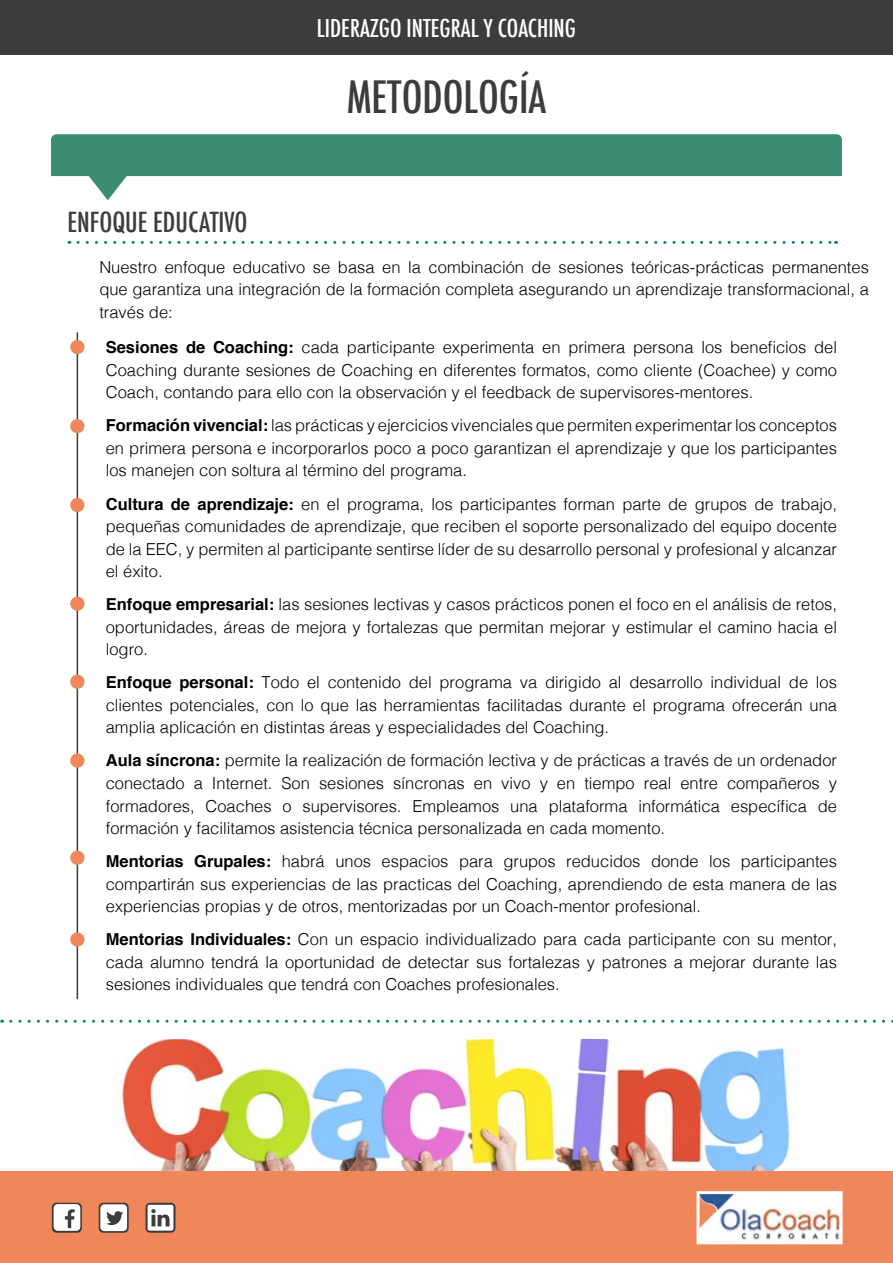
<style>
.page{position:relative;width:893px;height:1263px;background:#fff}
.page>*{position:absolute;margin:0;border:0;box-sizing:border-box;transform-origin:0 0}
.t1{font:500 condensed 43.5px "Futura";color:#3c3c3b}
.t2{font:500 condensed 27px "Futura";color:#3c3c3b}
.t3{font:500 condensed 24px "Futura";color:#fff}
.t4{font:300 16.5px/22.5px "Helvetica";color:#000;text-align:justify}
.s1{font-weight:700}
</style>
<div class="page">
<svg style="left:11px;top:1020px;width:882px;height:3px"></svg>
<img style="left:121px;top:1039px;width:669px;height:132px">
<div style="left:0;top:1171px;width:893px;height:92px;background:#ef875b"></div>
<img style="left:700px;top:1195px;width:139px;height:45px">
<div style="left:696px;top:1191px;width:147px;height:53px;border:3px solid #fff"></div>
<svg style="left:99px;top:1203px;width:30px;height:30px"></svg>
<svg style="left:100px;top:1204px;width:27px;height:27px"></svg>
<svg style="left:52px;top:1203px;width:30px;height:30px"></svg>
<svg style="left:54px;top:1204px;width:26px;height:27px"></svg>
<svg style="left:145px;top:1203px;width:30px;height:30px"></svg>
<svg style="left:148px;top:1205px;width:25px;height:25px"></svg>
<div style="left:0;top:0;width:893px;height:54px;background:#3c3c3b"></div>
<svg style="left:51px;top:134px;width:791px;height:66px;fill:#3c8d72"></svg>
<hr style="left:77px;top:332px;width:1px;height:667px;background:#3c3c3b">
<div style="left:70px;top:340px;width:14px;height:14px;background:#ef875b;border-radius:50%"></div>
<div style="left:70px;top:596px;width:14px;height:15px;background:#ef875b;border-radius:50%"></div>
<div style="left:70px;top:851px;width:14px;height:14px;background:#ef875b;border-radius:50%"></div>
<div style="left:70px;top:932px;width:14px;height:15px;background:#ef875b;border-radius:50%"></div>
<div style="left:70px;top:419px;width:14px;height:14px;background:#ef875b;border-radius:50%"></div>
<div style="left:70px;top:675px;width:14px;height:14px;background:#ef875b;border-radius:50%"></div>
<div style="left:70px;top:498px;width:14px;height:14px;background:#ef875b;border-radius:50%"></div>
<div style="left:70px;top:753px;width:14px;height:15px;background:#ef875b;border-radius:50%"></div>
<svg style="left:78px;top:241px;width:759px;height:3px"></svg>
<h2 class="t2" style="left:68px;top:205px;width:181px">ENFOQUE EDUCATIVO</h2>
<h3 class="t3" style="left:317px;top:13px;width:260px">LIDERAZGO INTEGRAL Y COACHING</h3>
<h1 class="t1" style="left:347px;top:69px;width:201px">METODOLOGÍA</h1>
<p class="t4" style="left:99px;top:254px;width:771px">Nuestro enfoque educativo se basa en la combinación de sesiones teóricas-prácticas permanentes que garantiza una integración de la formación completa asegurando un aprendizaje transformacional, a través de:</p>
<p class="t4" style="left:106px;top:335px;width:733px;text-indent:-34px">• <span class="s1">Sesiones de Coaching:</span> cada participante experimenta en primera persona los beneficios del Coaching durante sesiones de Coaching en diferentes formatos, como cliente (Coachee) y como Coach, contando para ello con la observación y el feedback de supervisores-mentores.</p>
<p class="t4" style="left:106px;top:413px;width:733px;text-indent:-34px">• <span class="s1">Formación vivencial:</span> las prácticas y ejercicios vivenciales que permiten experimentar los conceptos en primera persona e incorporarlos poco a poco garantizan el aprendizaje y que los participantes los manejen con soltura al término del programa.</p>
<p class="t4" style="left:106px;top:491px;width:733px;text-indent:-34px">• <span class="s1">Cultura de aprendizaje:</span> en el programa, los participantes forman parte de grupos de trabajo, pequeñas comunidades de aprendizaje, que reciben el soporte personalizado del equipo docente de la EEC, y permiten al participante sentirse líder de su desarrollo personal y profesional y alcanzar el éxito.</p>
<p class="t4" style="left:106px;top:592px;width:733px;text-indent:-34px">• <span class="s1">Enfoque empresarial:</span> las sesiones lectivas y casos prácticos ponen el foco en el análisis de retos, oportunidades, áreas de mejora y fortalezas que permitan mejorar y estimular el camino hacia el logro.</p>
<p class="t4" style="left:106px;top:670px;width:733px;text-indent:-34px">• <span class="s1">Enfoque personal:</span> Todo el contenido del programa va dirigido al desarrollo individual de los clientes potenciales, con lo que las herramientas facilitadas durante el programa ofrecerán una amplia aplicación en distintas áreas y especialidades del Coaching.</p>
<p class="t4" style="left:106px;top:748px;width:733px;text-indent:-34px">• <span class="s1">Aula síncrona:</span> permite la realización de formación lectiva y de prácticas a través de un ordenador conectado a Internet. Son sesiones síncronas en vivo y en tiempo real entre compañeros y formadores, Coaches o supervisores. Empleamos una plataforma informática específica de formación y facilitamos asistencia técnica personalizada en cada momento.</p>
<p class="t4" style="left:106px;top:849px;width:733px;text-indent:-34px">• <span class="s1">Mentorias Grupales:</span> habrá unos espacios para grupos reducidos donde los participantes compartirán sus experiencias de las practicas del Coaching, aprendiendo de esta manera de las experiencias propias y de otros, mentorizadas por un Coach-mentor profesional.</p>
<p class="t4" style="left:106px;top:927px;width:733px;text-indent:-34px">• <span class="s1">Mentorias Individuales:</span> Con un espacio individualizado para cada participante con su mentor, cada alumno tendrá la oportunidad de detectar sus fortalezas y patrones a mejorar durante las sesiones individuales que tendrá con Coaches profesionales.</p>
</div>
